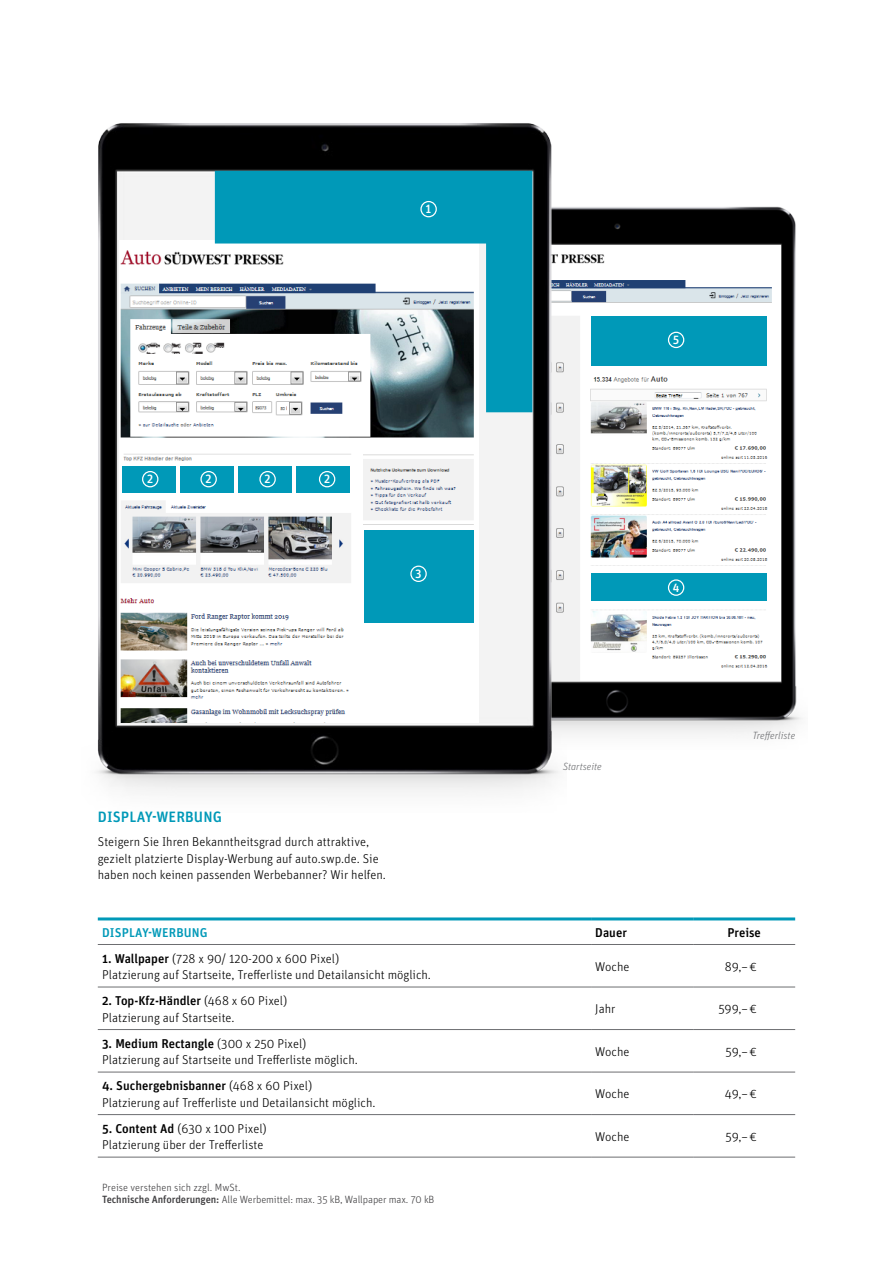
<style>
.page{position:relative;width:893px;height:1263px;background:#fff}
.page>*{position:absolute;margin:0;border:0;box-sizing:border-box;transform-origin:0 0}
._01_HL_10{font:500 15px "Unit Pro";letter-spacing:.01em;color:#0099b8}
._04_Tabellentext_Pre{font:300 12.75px/16.5px "Unit Pro";color:#000}
._03_Fließtext_8_5{font:300 12.75px/16.5px "Unit Pro";color:#000}
._04_Tabellenkopf_Pre{font:500 12.75px "Unit Pro";letter-spacing:.01em;color:#0099b8}
._04_Tabellenkopf_Pre-2{font:500 12.75px "Unit Pro";color:#000}
.Bannergrafik{font:500 12px "Unit Pro";color:#fff}
.technische_Anforderu{font:300 10.5px "Unit Pro";letter-spacing:-.01em;color:#414042}
._03_BU{font:italic 300 10.5px "Unit Pro";color:#6d6e71}
.s1{font-weight:500}
</style>
<div class="page">
<hr style="left:98px;top:917px;width:493px;height:3px;background:#0099b8">
<hr style="left:591px;top:917px;width:102px;height:3px;background:#0099b8">
<hr style="left:693px;top:917px;width:102px;height:3px;background:#0099b8">
<hr style="left:98px;top:987px;width:493px;height:1px;background:#6d6e71">
<hr style="left:591px;top:987px;width:102px;height:1px;background:#6d6e71">
<hr style="left:693px;top:987px;width:102px;height:1px;background:#6d6e71">
<hr style="left:98px;top:1029px;width:493px;height:1px;background:#6d6e71">
<hr style="left:591px;top:1029px;width:102px;height:1px;background:#6d6e71">
<hr style="left:693px;top:1029px;width:102px;height:1px;background:#6d6e71">
<hr style="left:98px;top:1072px;width:493px;height:1px;background:#6d6e71">
<hr style="left:591px;top:1072px;width:102px;height:1px;background:#6d6e71">
<hr style="left:693px;top:1072px;width:102px;height:1px;background:#6d6e71">
<hr style="left:98px;top:1114px;width:493px;height:1px;background:#6d6e71">
<hr style="left:591px;top:1114px;width:102px;height:1px;background:#6d6e71">
<hr style="left:693px;top:1114px;width:102px;height:1px;background:#6d6e71">
<hr style="left:98px;top:1157px;width:493px;height:1px;background:#6d6e71">
<hr style="left:591px;top:1157px;width:102px;height:1px;background:#6d6e71">
<hr style="left:693px;top:1157px;width:102px;height:1px;background:#6d6e71">
<hr style="left:98px;top:944px;width:493px;height:1px;background:#6d6e71">
<hr style="left:591px;top:944px;width:102px;height:1px;background:#6d6e71">
<hr style="left:693px;top:944px;width:102px;height:1px;background:#6d6e71">
<img style="left:567px;top:206px;width:235px;height:528px">
<img style="left:567px;top:245px;width:214px;height:435px">
<div style="left:585px;top:318px;width:195px;height:363px;background:#fff"></div>
<img style="left:590px;top:362px;width:191px;height:203px">
<img style="left:590px;top:609px;width:191px;height:61px">
<div style="left:591px;top:317px;width:175px;height:49px;background:#0099b8"></div>
<div style="left:591px;top:573px;width:175px;height:27px;background:#0099b8"></div>
<img style="left:96px;top:123px;width:471px;height:669px">
<img style="left:119px;top:241px;width:360px;height:481px">
<svg style="left:215px;top:171px;width:317px;height:241px"></svg>
<div style="left:142px;top:461px;width:205px;height:31px;background:#fff"></div>
<div style="left:364px;top:530px;width:109px;height:93px;background:#0099b8"></div>
<div style="left:122px;top:466px;width:54px;height:27px;background:#0099b8"></div>
<div style="left:180px;top:466px;width:54px;height:27px;background:#0099b8"></div>
<div style="left:238px;top:466px;width:54px;height:27px;background:#0099b8"></div>
<div style="left:296px;top:466px;width:54px;height:27px;background:#0099b8"></div>
<div style="left:421px;top:202px;width:15px;height:15px;background:#0099b8;border-radius:50%"></div>
<div style="left:420px;top:201px;width:17px;height:16px;border:1px solid #fff;border-radius:50%"></div>
<div style="left:142px;top:471px;width:16px;height:16px;border:1px solid #fff;border-radius:50%"></div>
<div style="left:200px;top:471px;width:17px;height:16px;border:1px solid #fff;border-radius:50%"></div>
<div style="left:259px;top:471px;width:17px;height:16px;border:1px solid #fff;border-radius:50%"></div>
<div style="left:319px;top:471px;width:16px;height:16px;border:1px solid #fff;border-radius:50%"></div>
<div style="left:410px;top:566px;width:17px;height:16px;border:1px solid #fff;border-radius:50%"></div>
<svg style="left:668px;top:580px;width:16px;height:15px"></svg>
<div style="left:668px;top:579px;width:16px;height:17px;border:1px solid #fff;border-radius:50%"></div>
<div style="left:668px;top:332px;width:16px;height:16px;border:1px solid #fff;border-radius:50%"></div>
<p class="Bannergrafik" style="left:425px;top:200px;width:8px">1</p>
<p class="Bannergrafik" style="left:147px;top:470px;width:8px">2</p>
<p class="Bannergrafik" style="left:205px;top:470px;width:8px">2</p>
<p class="Bannergrafik" style="left:264px;top:470px;width:8px">2</p>
<p class="Bannergrafik" style="left:324px;top:470px;width:8px">2</p>
<p class="Bannergrafik" style="left:415px;top:565px;width:8px">3</p>
<p class="_01_HL_10" style="left:98px;top:806px;width:126px">DISPLAY-WERBUNG</p>
<p class="_03_Fließtext_8_5" style="left:98px;top:833px;width:290px">Steigern Sie Ihren Bekanntheitsgrad durch attraktive, gezielt platzierte Display-Werbung auf auto.swp.de. Sie haben noch keinen passenden Werbebanner? Wir helfen.</p>
<p class="Bannergrafik" style="left:673px;top:331px;width:8px">5</p>
<p class="_03_BU" style="left:563px;top:759px;width:40px">Startseite</p>
<p class="Bannergrafik" style="left:673px;top:579px;width:8px">4</p>
<p class="_03_BU" style="left:752px;top:728px;width:44px">Trefferliste</p>
<p class="_04_Tabellenkopf_Pre" style="left:102px;top:923px;width:107px">DISPLAY-WERBUNG</p>
<p class="_04_Tabellenkopf_Pre-2" style="left:595px;top:923px;width:33px">Dauer</p>
<p class="_04_Tabellenkopf_Pre-2" style="left:727px;top:923px;width:35px">Preise</p>
<p class="_04_Tabellentext_Pre" style="left:102px;top:949px;width:330px"><span class="s1">1. Wallpaper</span> (728 x 90/ 120-200 x 600 Pixel)<br>Platzierung auf Startseite, Trefferliste und Detailansicht möglich.</p>
<p class="_04_Tabellentext_Pre" style="left:595px;top:958px;width:36px">Woche</p>
<p class="_04_Tabellentext_Pre" style="left:725px;top:958px;width:34px">89,–€</p>
<p class="_04_Tabellentext_Pre" style="left:102px;top:992px;width:187px"><span class="s1">2. Top-Kfz-Händler</span> (468 x 60 Pixel)<br>Platzierung auf Startseite.</p>
<p class="_04_Tabellentext_Pre" style="left:595px;top:1000px;width:22px">Jahr</p>
<p class="_04_Tabellentext_Pre" style="left:718px;top:1000px;width:40px">599,–€</p>
<p class="_04_Tabellentext_Pre" style="left:102px;top:1035px;width:257px"><span class="s1">3. Medium Rectangle</span> (300 x 250 Pixel)<br>Platzierung auf Startseite und Trefferliste möglich.</p>
<p class="_04_Tabellentext_Pre" style="left:595px;top:1043px;width:36px">Woche</p>
<p class="_04_Tabellentext_Pre" style="left:725px;top:1043px;width:33px">59,–€</p>
<p class="_04_Tabellentext_Pre" style="left:102px;top:1077px;width:275px"><span class="s1">4. Suchergebnisbanner</span> (468 x 60 Pixel)<br>Platzierung auf Trefferliste und Detailansicht möglich.</p>
<p class="_04_Tabellentext_Pre" style="left:595px;top:1085px;width:36px">Woche</p>
<p class="_04_Tabellentext_Pre" style="left:725px;top:1085px;width:34px">49,–€</p>
<p class="_04_Tabellentext_Pre" style="left:102px;top:1120px;width:166px"><span class="s1">5. Content Ad</span> (630 x 100 Pixel)<br>Platzierung über der Trefferliste</p>
<p class="_04_Tabellentext_Pre" style="left:595px;top:1128px;width:36px">Woche</p>
<p class="_04_Tabellentext_Pre" style="left:725px;top:1128px;width:33px">59,–€</p>
<p class="technische_Anforderu" style="left:102px;top:1181px;width:140px">Preise verstehen sich zzgl. MwSt.</p>
<p class="technische_Anforderu" style="left:102px;top:1193px;width:334px"><span class="s1">Technische Anforderungen:</span> Alle Werbemittel: max. 35 kB, Wallpaper max. 70 kB</p>
</div>
